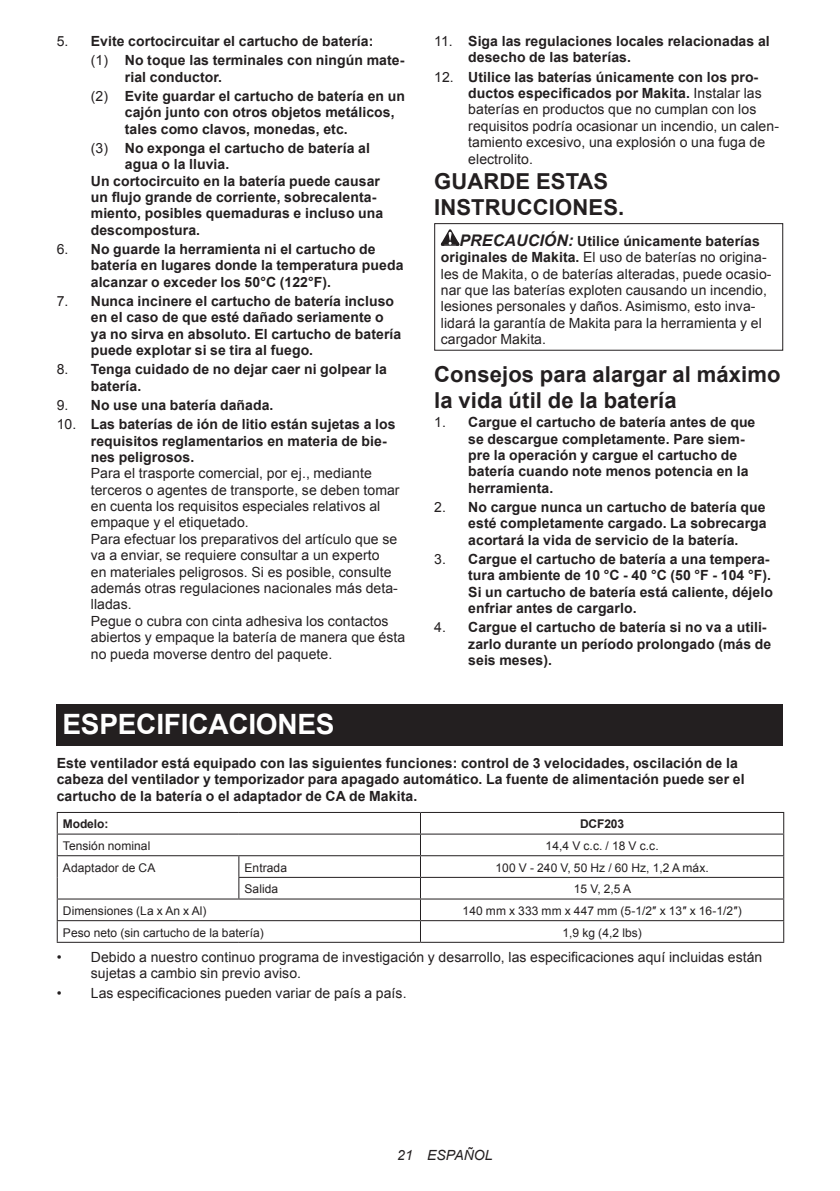
<style>
.page{position:relative;width:840px;height:1191px;background:#fff}
.page>*{position:absolute;margin:0;border:0;box-sizing:border-box;transform-origin:0 0}
.t1{font:700 28px "Arial";letter-spacing:-.01em;color:#fff}
.t2{font:700 22px/25.8px "Arial";letter-spacing:.005em;color:#231f20}
.t3{font:700 14px/16.4px "Arial";letter-spacing:.005em;color:#231f20}
.t4{font:14px/16.4px "Arial";letter-spacing:.005em;color:#231f20}
.t5{font:italic 14px "Arial";letter-spacing:.005em;color:#231f20}
.t6{font:12px "Arial";letter-spacing:.005em;color:#231f20}
.t7{font:700 12px "Arial";letter-spacing:-.01em;color:#231f20}
.s1{font-weight:400}
.s2{font-weight:700}
.s3{font-weight:700;font-style:italic;font-size:16px}
</style>
<div class="page">
<svg style="left:440px;top:229px;width:19px;height:17px"></svg>
<div style="left:434px;top:223px;width:348px;height:128px;border:1px solid #231f20"></div>
<div style="left:57px;top:704px;width:725px;height:42px;background:#231f20"></div>
<hr style="left:57px;top:812px;width:182px;height:1px;background:#231f20">
<hr style="left:239px;top:812px;width:181px;height:1px;background:#231f20">
<hr style="left:420px;top:812px;width:363px;height:1px;background:#231f20">
<hr style="left:57px;top:833px;width:182px;height:1px;background:#231f20">
<hr style="left:239px;top:833px;width:181px;height:1px;background:#231f20">
<hr style="left:420px;top:833px;width:363px;height:1px;background:#231f20">
<hr style="left:57px;top:855px;width:182px;height:1px;background:#231f20">
<hr style="left:239px;top:855px;width:181px;height:1px;background:#231f20">
<hr style="left:420px;top:855px;width:363px;height:1px;background:#231f20">
<hr style="left:238px;top:877px;width:182px;height:1px;background:#231f20">
<svg style="left:238px;top:856px;width:1px;height:42px"></svg>
<hr style="left:420px;top:877px;width:363px;height:1px;background:#231f20">
<hr style="left:57px;top:898px;width:182px;height:1px;background:#231f20">
<hr style="left:239px;top:898px;width:181px;height:1px;background:#231f20">
<hr style="left:420px;top:898px;width:363px;height:1px;background:#231f20">
<hr style="left:57px;top:920px;width:182px;height:1px;background:#231f20">
<svg style="left:57px;top:813px;width:1px;height:128px"></svg>
<hr style="left:239px;top:920px;width:181px;height:1px;background:#231f20">
<hr style="left:420px;top:920px;width:363px;height:1px;background:#231f20">
<svg style="left:420px;top:813px;width:1px;height:128px"></svg>
<hr style="left:57px;top:941px;width:182px;height:1px;background:#231f20">
<hr style="left:239px;top:941px;width:181px;height:1px;background:#231f20">
<hr style="left:420px;top:941px;width:363px;height:1px;background:#231f20">
<p class="t3" style="left:91px;top:32px;width:315px;line-height:19.2px;text-indent:-34px"><span class="s1">5.</span> Evite cortocircuitar el cartucho de batería:<br><span class="s1">(1)</span> No toque las terminales con ningún mate-</p>
<p class="t3" style="left:91px;top:68px;width:315px;line-height:19.2px;text-indent:34px">rial conductor.<br><span class="s1">(2)</span> Evite guardar el cartucho de batería en un</p>
<p class="t3" style="left:125px;top:105px;width:271px">cajón junto con otros objetos metálicos, tales como clavos, monedas, etc.</p>
<p class="t3" style="left:91px;top:140px;width:280px"><span class="s1">(3)</span> No exponga el cartucho de batería al</p>
<p class="t3" style="left:125px;top:156px;width:106px">agua o la lluvia.</p>
<p class="t3" style="left:91px;top:173px;width:290px">Un cortocircuito en la batería puede causar</p>
<p class="t3" style="left:91px;top:189px;width:287px">un flujo grande de corriente, sobrecalenta-</p>
<p class="t3" style="left:91px;top:206px;width:294px">miento, posibles quemaduras e incluso una</p>
<p class="t3" style="left:91px;top:222px;width:111px">descompostura.</p>
<p class="t3" style="left:91px;top:241px;width:314px;text-indent:-34px"><span class="s1">6.</span> No guarde la herramienta ni el cartucho de batería en lugares donde la temperatura pueda alcanzar o exceder los 50°C (122°F).</p>
<p class="t3" style="left:91px;top:293px;width:312px;text-indent:-34px"><span class="s1">7.</span> Nunca incinere el cartucho de batería incluso en el caso de que esté dañado seriamente o ya no sirva en absoluto. El cartucho de batería puede explotar si se tira al fuego.</p>
<p class="t3" style="left:91px;top:362px;width:297px;text-indent:-34px"><span class="s1">8.</span> Tenga cuidado de no dejar caer ni golpear la batería.</p>
<p class="t3" style="left:57px;top:397px;width:218px"><span class="s1">9.</span> No use una batería dañada.</p>
<p class="t3" style="left:91px;top:416px;width:306px;text-indent:-34px"><span class="s1">10.</span> Las baterías de ión de litio están sujetas a los requisitos reglamentarios en materia de bie&shy;nes peligrosos.</p>
<p class="t4" style="left:91px;top:465px;width:316px">Para el trasporte comercial, por ej., mediante terceros o agentes de transporte, se deben tomar en cuenta los requisitos especiales relativos al empaque y el etiquetado.<br>Para efectuar los preparativos del artículo que se va a enviar, se requiere consultar a un experto<br>en materiales peligrosos. Si es posible, consulte además otras regulaciones nacionales más deta&shy;lladas.<br>Pegue o cubra con cinta adhesiva los contactos abiertos y empaque la batería de manera que ésta no pueda moverse dentro del paquete.</p>
<p class="t3" style="left:468px;top:33px;width:303px;text-indent:-34px"><span class="s1">11.</span> Siga las regulaciones locales relacionadas al desecho de las baterías.</p>
<p class="t4" style="left:468px;top:69px;width:312px;text-indent:-34px">12. <span class="s2">Utilice las baterías únicamente con los pro&shy;ductos especificados por Makita.</span> Instalar las baterías en productos que no cumplan con los requisitos podría ocasionar un incendio, un calen&shy;tamiento excesivo, una explosión o una fuga de electrolito.</p>
<h2 class="t2" style="left:434px;top:169px;width:191px">GUARDE ESTAS<br>INSTRUCCIONES.</h2>
<p class="t4" style="left:440px;top:233px;width:332px;text-indent:19px"><span class="s3">PRECAUCIÓN:</span> <span class="s2">Utilice únicamente baterías originales de Makita.</span> El uso de baterías no origina&shy;les de Makita, o de baterías alteradas, puede ocasio&shy;nar que las baterías exploten causando un incendio, lesiones personales y daños. Asimismo, esto inva&shy;lidará la garantía de Makita para la herramienta y el cargador Makita.</p>
<h2 class="t2" style="left:434px;top:362px;width:348px">Consejos para alargar al máximo la vida útil de la batería</h2>
<p class="t3" style="left:468px;top:414px;width:288px;text-indent:-34px"><span class="s1">1.</span> Cargue el cartucho de batería antes de que se descargue completamente. Pare siem&shy;pre la operación y cargue el cartucho de batería cuando note menos potencia en la herramienta.</p>
<p class="t3" style="left:468px;top:499px;width:300px;text-align:justify;text-indent:-34px"><span class="s1">2.</span> No cargue nunca un cartucho de batería que esté completamente cargado. La sobrecarga acortará la vida de servicio de la batería.</p>
<p class="t3" style="left:468px;top:551px;width:306px;text-indent:-34px"><span class="s1">3.</span> Cargue el cartucho de batería a una tempera&shy;tura ambiente de 10 °C - 40 °C (50 °F - 104 °F).<br>Si un cartucho de batería está caliente, déjelo enfriar antes de cargarlo.</p>
<p class="t3" style="left:468px;top:619px;width:304px;text-indent:-34px"><span class="s1">4.</span> Cargue el cartucho de batería si no va a utili&shy;zarlo durante un período prolongado (más de seis meses).</p>
<h1 class="t1" style="left:62px;top:706px;width:273px">ESPECIFICACIONES</h1>
<p class="t3" style="left:57px;top:755px;width:689px">Este ventilador está equipado con las siguientes funciones: control de 3 velocidades, oscilación de la cabeza del ventilador y temporizador para apagado automático. La fuente de alimentación puede ser el cartucho de la batería o el adaptador de CA de Makita.</p>
<p class="t7" style="left:63px;top:816px;width:47px">Modelo:</p>
<p class="t7" style="left:579px;top:816px;width:46px">DCF203</p>
<p class="t6" style="left:63px;top:838px;width:89px">Tensión nominal</p>
<p class="t6" style="left:545px;top:838px;width:114px">14,4 V c.c. / 18 V c.c.</p>
<p class="t6" style="left:63px;top:859px;width:94px">Adaptador de CA</p>
<p class="t6" style="left:244px;top:859px;width:44px">Entrada</p>
<p class="t6" style="left:495px;top:859px;width:215px">100 V - 240 V, 50 Hz / 60 Hz, 1,2 A máx.</p>
<p class="t6" style="left:244px;top:881px;width:35px">Salida</p>
<p class="t6" style="left:573px;top:881px;width:59px">15 V, 2,5 A</p>
<p class="t6" style="left:63px;top:903px;width:145px">Dimensiones (La x An x Al)</p>
<p class="t6" style="left:462px;top:903px;width:280px">140 mm x 333 mm x 447 mm (5-1/2″ x 13″ x 16-1/2″)</p>
<p class="t6" style="left:63px;top:924px;width:202px">Peso neto (sin cartucho de la batería)</p>
<p class="t6" style="left:562px;top:924px;width:81px">1,9 kg (4,2 lbs)</p>
<p class="t4" style="left:91px;top:949px;width:672px;text-indent:-34px">• Debido a nuestro continuo programa de investigación y desarrollo, las especificaciones aquí incluidas están sujetas a cambio sin previo aviso.</p>
<p class="t4" style="left:57px;top:984px;width:351px">• Las especificaciones pueden variar de país a país.</p>
<p class="t5" style="left:397px;top:1146px;width:97px">21 ESPAÑOL</p>
</div>
